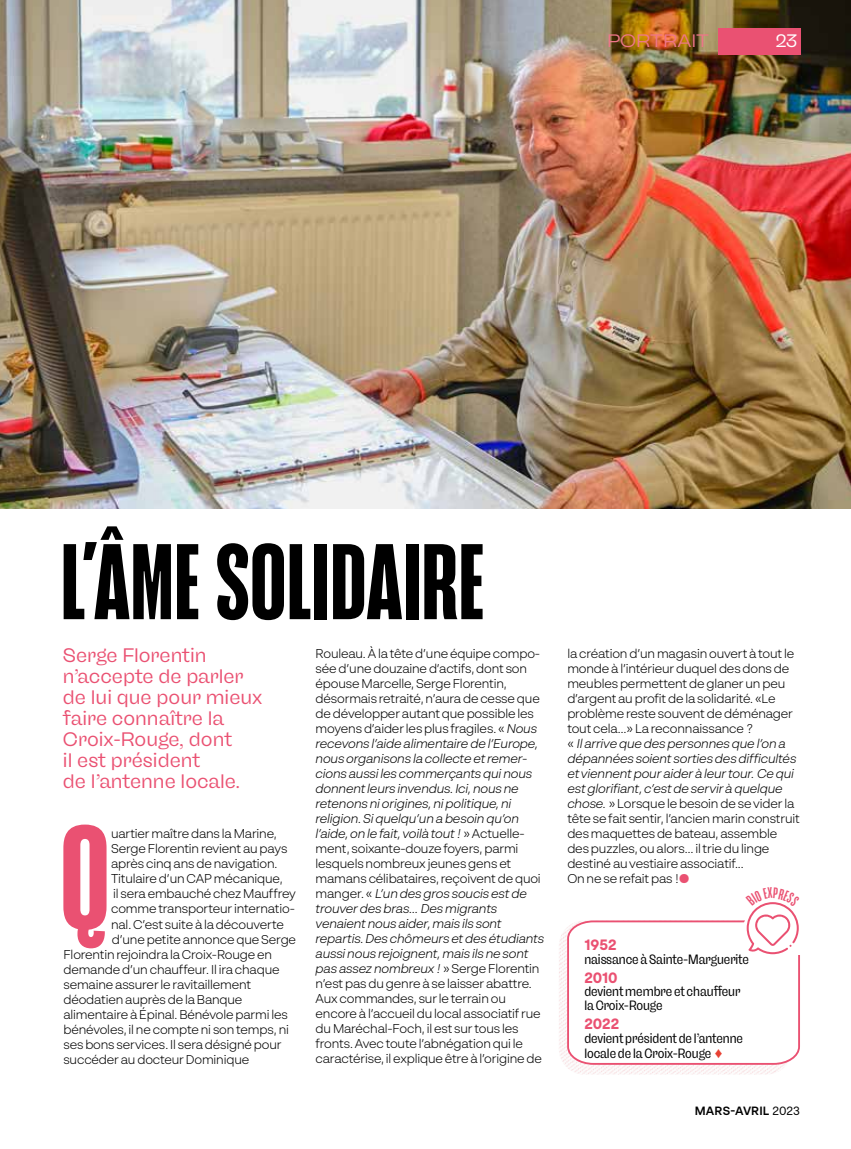
<style>
.page{position:relative;width:851px;height:1149px;background:#fff}
.page>*{position:absolute;margin:0;border:0;box-sizing:border-box;transform-origin:0 0}
.t1{font:700 143.7px "Seriguela";color:#ea5172}
.t2{font:700 105px "Seriguela";letter-spacing:.01em;color:#000}
.t3{font:19.5px/21px "Freigeist";color:#ea5172}
.t4{font:expanded 18px "Freigeist";color:#ee7689}
.t5{font:18px "Freigeist";color:#fff}
.t6{font:700 15px "BR Sonoma";color:#ea5172}
.t7{font:13.5px/13.5px "Freigeist Con";letter-spacing:-.005em;color:#000}
.t8{font:300 12.75px/15px "BR Sonoma";letter-spacing:-.01em;color:#000}
.t9{font:600 12px "BR Sonoma";letter-spacing:.01em;color:#000}
.s1{font-style:italic}
.s2{color:#ea5172}
.s3{color:#e84133}
.s4{font-weight:400}
</style>
<div class="page">
<img style="left:0;top:0;width:850px;height:508px">
<img style="left:559px;top:931px;width:225px;height:143px">
<div style="left:717px;top:28px;width:83px;height:27px;background:#ea5172"></div>
<svg style="left:566px;top:902px;width:234px;height:163px"></svg>
<h3 class="t4" style="left:607px;top:30px;width:104px">PORTRAIT</h3>
<h3 class="t5" style="left:775px;top:30px;width:23px">23</h3>
<h2 class="t2" style="left:61px;top:517px;width:424px">L’ÂME SOLIDAIRE</h2>
<h3 class="t3" style="left:63px;top:644px;width:201px">Serge Florentin n’accepte de parler de lui que pour mieux faire connaître la<br>Croix-Rouge, dont<br>il est président<br>de l’antenne locale.</h3>
<h1 class="t1" style="left:60px;top:789px;width:50px">Q</h1>
<p class="t8" style="left:111px;top:826px;width:167px">uartier maître dans la Marine,</p>
<p class="t8" style="left:111px;top:841px;width:178px">Serge Florentin revient au pays</p>
<p class="t8" style="left:111px;top:856px;width:168px">après cinq ans de navigation.</p>
<p class="t8" style="left:111px;top:871px;width:173px">Titulaire d’un CAP mécanique,</p>
<p class="t8" style="left:113px;top:885px;width:184px">il sera embauché chez Mauffrey</p>
<p class="t8" style="left:111px;top:900px;width:185px">comme transporteur internatio-</p>
<p class="t8" style="left:111px;top:915px;width:174px">nal. C’est suite à la découverte</p>
<p class="t8" style="left:112px;top:930px;width:186px">d’une petite annonce que Serge</p>
<p class="t8" style="left:63px;top:945px;width:210px">Florentin rejoindra la Croix-Rouge en</p>
<p class="t8" style="left:63px;top:960px;width:218px">demande d’un chauffeur. Il ira chaque</p>
<p class="t8" style="left:63px;top:975px;width:189px">semaine assurer le ravitaillement</p>
<p class="t8" style="left:63px;top:990px;width:180px">déodatien auprès de la Banque</p>
<p class="t8" style="left:63px;top:1005px;width:226px">alimentaire à Épinal. Bénévole parmi les</p>
<p class="t8" style="left:63px;top:1020px;width:227px">bénévoles, il ne compte ni son temps, ni</p>
<p class="t8" style="left:63px;top:1035px;width:220px">ses bons services. Il sera désigné pour</p>
<p class="t8" style="left:63px;top:1050px;width:187px">succéder au docteur Dominique</p>
<p class="t8" style="left:315px;top:645px;width:230px">Rouleau. À la tête d’une équipe compo&shy;sée d’une douzaine d’actifs, dont son épouse Marcelle, Serge Florentin, désormais retraité, n’aura de cesse que de développer autant que possible les moyens d’aider les plus fragiles. « <span class="s1">Nous recevons l’aide alimentaire de l’Europe, nous organisons la collecte et remer&shy;cions aussi les commerçants qui nous donnent leurs invendus. Ici, nous ne retenons ni origines, ni politique, ni religion. Si quelqu’un a besoin qu’on l’aide, on le fait, voilà tout !</span> » Actuelle&shy;ment, soixante-douze foyers, parmi lesquels nombreux jeunes gens et mamans célibataires, reçoivent de quoi manger. « <span class="s1">L’un des gros soucis est de trouver des bras… Des migrants venaient nous aider, mais ils sont repartis. Des chômeurs et des étudiants aussi nous rejoignent, mais ils ne sont pas assez nombreux !</span> » Serge Florentin n’est pas du genre à se laisser abattre.<br>Aux commandes, sur le terrain ou encore à l’accueil du local associatif rue du Maréchal-Foch, il est sur tous les fronts. Avec toute l’abnégation qui le caractérise, il explique être à l’origine de</p>
<p class="t8" style="left:567px;top:645px;width:234px">la création d’un magasin ouvert à tout le monde à l’intérieur duquel des dons de meubles permettent de glaner un peu d’argent au profit de la solidarité. «Le problème reste souvent de déménager tout cela…» La reconnaissance ?<br>« <span class="s1">Il arrive que des personnes que l’on a dépannées soient sorties des difficultés et viennent pour aider à leur tour. Ce qui est glorifiant, c’est de servir à quelque chose.</span> » Lorsque le besoin de se vider la tête se fait sentir, l’ancien marin construit des maquettes de bateau, assemble des puzzles, ou alors… il trie du linge destiné au vestiaire associatif...<br>On ne se refait pas !<span class="s2">●</span></p>
<p class="t6" style="left:584px;top:935px;width:34px">1952</p>
<p class="t7" style="left:584px;top:951px;width:166px">naissance à Sainte-Marguerite</p>
<p class="t6" style="left:584px;top:967px;width:35px">2010</p>
<p class="t7" style="left:584px;top:984px;width:157px">devient membre et chauffeur la Croix-Rouge</p>
<p class="t6" style="left:584px;top:1014px;width:36px">2022</p>
<p class="t7" style="left:584px;top:1030px;width:160px;line-height:15px">devient président de l’antenne locale de la Croix-Rouge <span class="s3">♦</span></p>
<p class="t9" style="left:694px;top:1102px;width:106px">MARS-AVRIL <span class="s4">2023</span></p>
</div>
